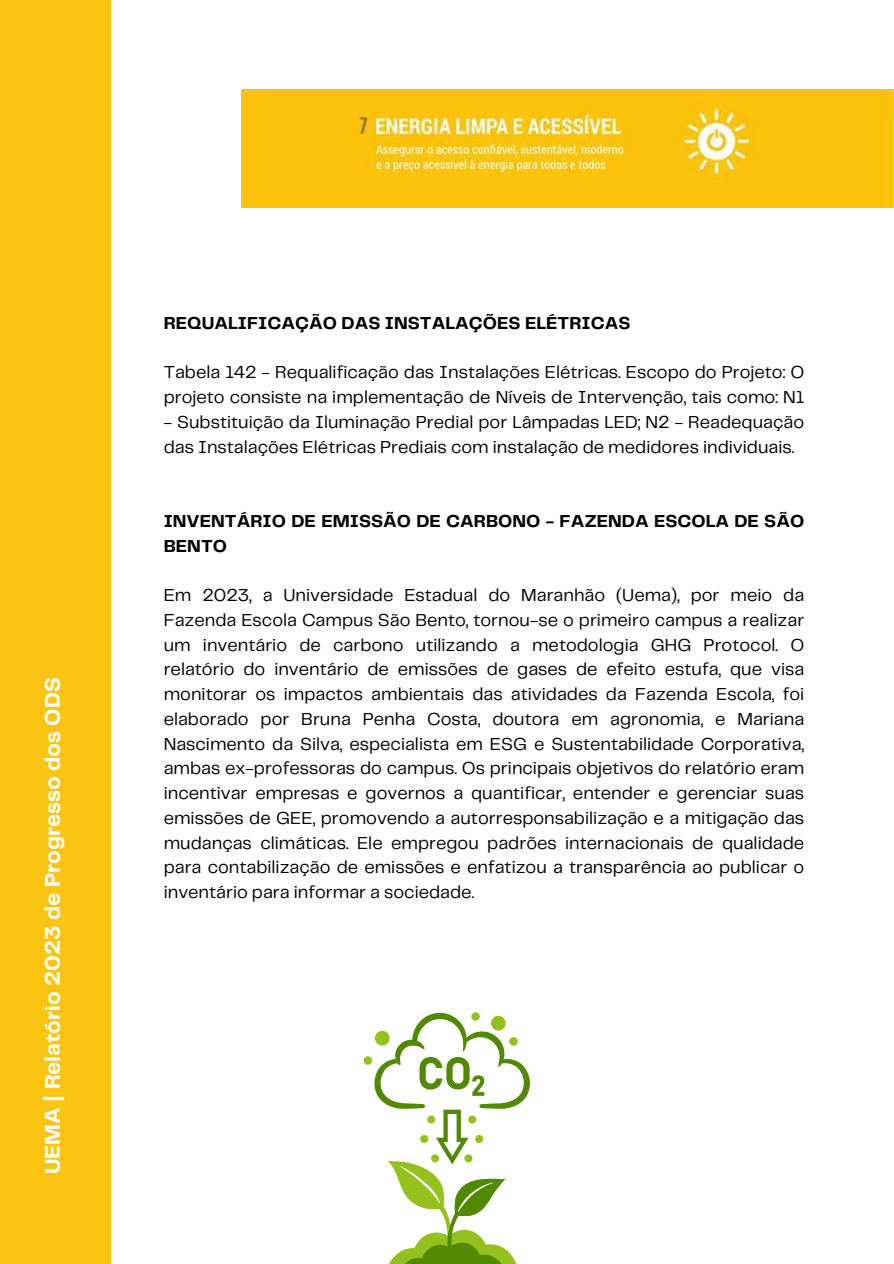
<style>
.page{position:relative;width:894px;height:1264px;background:#fff}
.page>*{position:absolute;margin:0;border:0;box-sizing:border-box;transform-origin:0 0}
.t1{font:700 21.9px "Telegraf";color:#fff}
.t2{font:18px/24.8px "Telegraf";color:#000}
.t3{font:700 18px/24.8px "Telegraf";color:#000}
</style>
<div class="page">
<div style="left:0;top:0;width:110px;height:1263px;background:#fbc412"></div>
<img style="left:242px;top:89px;width:651px;height:118px">
<svg style="left:363px;top:1055px;width:9px;height:10px"></svg>
<svg style="left:374px;top:1012px;width:156px;height:251px"></svg>
<p class="t1" style="left:43px;top:1174px;width:498px;rotate:-90deg">UEMA | Relatório 2023 de Progresso dos ODS</p>
<p class="t3" style="left:164px;top:311px;width:468px">REQUALIFICAÇÃO DAS INSTALAÇÕES ELÉTRICAS</p>
<p class="t2" style="left:164px;top:361px;width:642px">Tabela 142 - Requalificação das Instalações Elétricas. Escopo do Projeto: O projeto consiste na implementação de Níveis de Intervenção, tais como: N1</p>
<p class="t2" style="left:164px;top:410px;width:642px">- Substituição da Iluminação Predial por Lâmpadas LED; N2 - Readequação das Instalações Elétricas Prediais com instalação de medidores individuais.</p>
<p class="t3" style="left:164px;top:509px;width:642px">INVENTÁRIO DE EMISSÃO DE CARBONO - FAZENDA ESCOLA DE SÃO<br>BENTO</p>
<p class="t2" style="left:164px;top:583px;width:642px;text-align:justify">Em 2023, a Universidade Estadual do Maranhão (Uema), por meio da Fazenda Escola Campus São Bento, tornou-se o primeiro campus a realizar um inventário de carbono utilizando a metodologia GHG Protocol. O relatório do inventário de emissões de gases de efeito estufa, que visa monitorar os impactos ambientais das atividades da Fazenda Escola, foi elaborado por Bruna Penha Costa, doutora em agronomia, e Mariana Nascimento da Silva, especialista em ESG e Sustentabilidade Corporativa, ambas ex-professoras do campus. Os principais objetivos do relatório eram incentivar empresas e governos a quantificar, entender e gerenciar suas emissões de GEE, promovendo a autorresponsabilização e a mitigação das mudanças climáticas. Ele empregou padrões internacionais de qualidade para contabilização de emissões e enfatizou a transparência ao publicar o inventário para informar a sociedade.</p>
</div>
